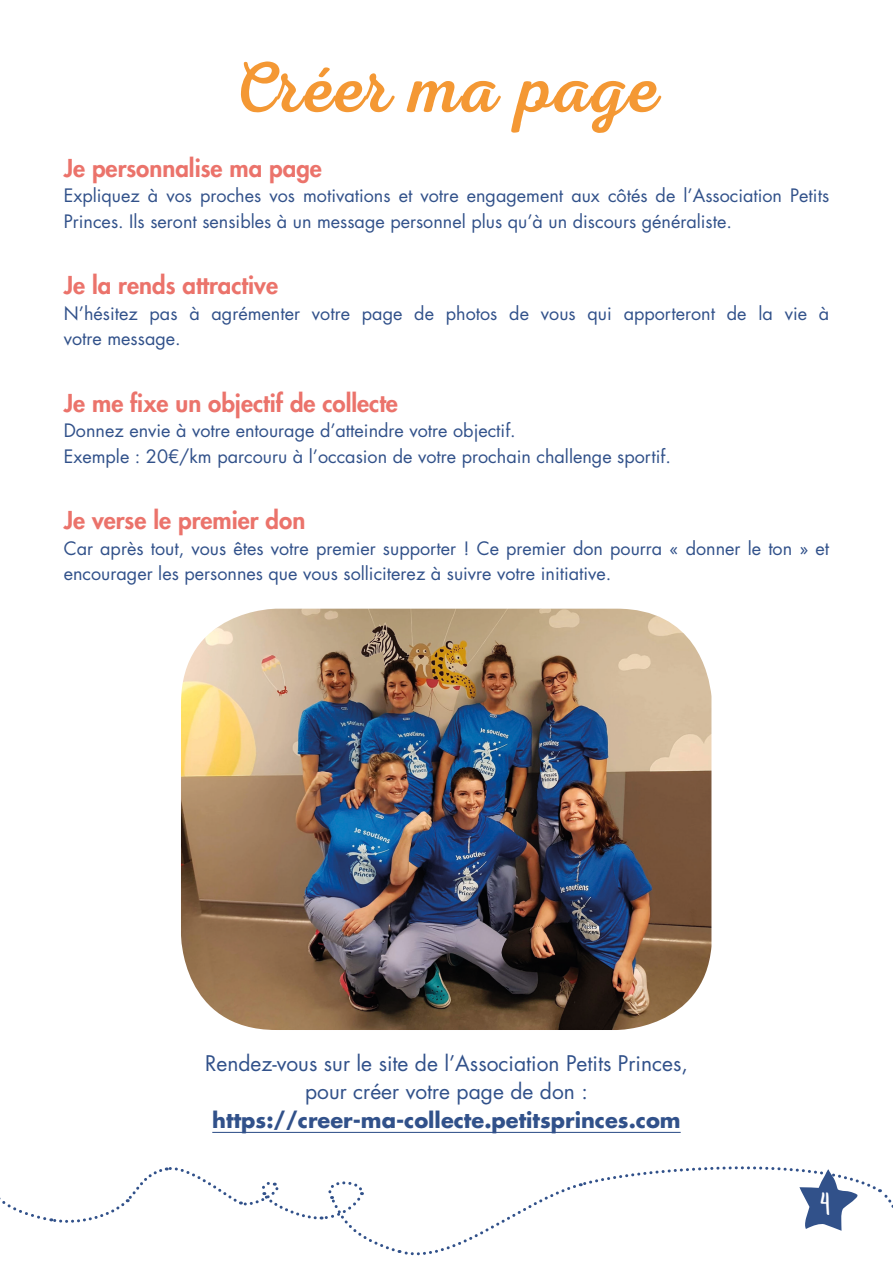
<style>
.page{position:relative;width:893px;height:1263px;background:#fff}
.page>*{position:absolute;margin:0;border:0;box-sizing:border-box;transform-origin:0 0}
.t1{font:72px "Nexa Rust Script R 00";letter-spacing:.005em;color:#f49834}
.t2{font:31.05px "Malam";color:#fff;scale:1.31 1}
.t3{font:800 24px "Futura Std";color:#eb736b}
.t4{font:21px/28.8px "Futura Std";color:#31518a;text-align:center}
.t5{font:18px/25.5px "Futura Std";color:#31518a}
.s1{font-weight:700}
</style>
<div class="page">
<img style="left:181px;top:609px;width:530px;height:421px">
<svg style="left:0;top:1166px;width:893px;height:90px"></svg>
<hr style="left:212px;top:1132px;width:469px;height:1px;background:#31518a">
<p class="t1" style="left:236px;top:45px;width:422px">Créer ma page</p>
<p class="t3" style="left:64px;top:153px;width:260px">Je personnalise ma page</p>
<p class="t5" style="left:64px;top:183px;width:767px">Expliquez à vos proches vos motivations et votre engagement aux côtés de l’Association Petits<br>Princes. Ils seront sensibles à un message personnel plus qu’à un discours généraliste.</p>
<p class="t3" style="left:64px;top:270px;width:216px">Je la rends attractive</p>
<p class="t5" style="left:64px;top:301px;width:767px">N’hésitez pas à agrémenter votre page de photos de vous qui apporteront de la vie à votre message.</p>
<p class="t3" style="left:64px;top:388px;width:336px">Je me fixe un objectif de collecte</p>
<p class="t5" style="left:64px;top:418px;width:453px">Donnez envie à votre entourage d’atteindre votre objectif.</p>
<p class="t5" style="left:64px;top:444px;width:609px">Exemple : 20€/km parcouru à l’occasion de votre prochain challenge sportif.</p>
<p class="t3" style="left:64px;top:505px;width:243px">Je verse le premier don</p>
<p class="t5" style="left:64px;top:536px;width:767px">Car après tout, vous êtes votre premier supporter ! Ce premier don pourra « donner le ton » et encourager les personnes que vous solliciterez à suivre votre initiative.</p>
<p class="t4" style="left:205px;top:1049px;width:484px">Rendez-vous sur le site de l’Association Petits Princes, pour créer votre page de don : <span class="s1">https://creer-ma-collecte.petitsprinces.com</span></p>
<p class="t2" style="left:821px;top:1192px;width:9px">4</p>
</div>
